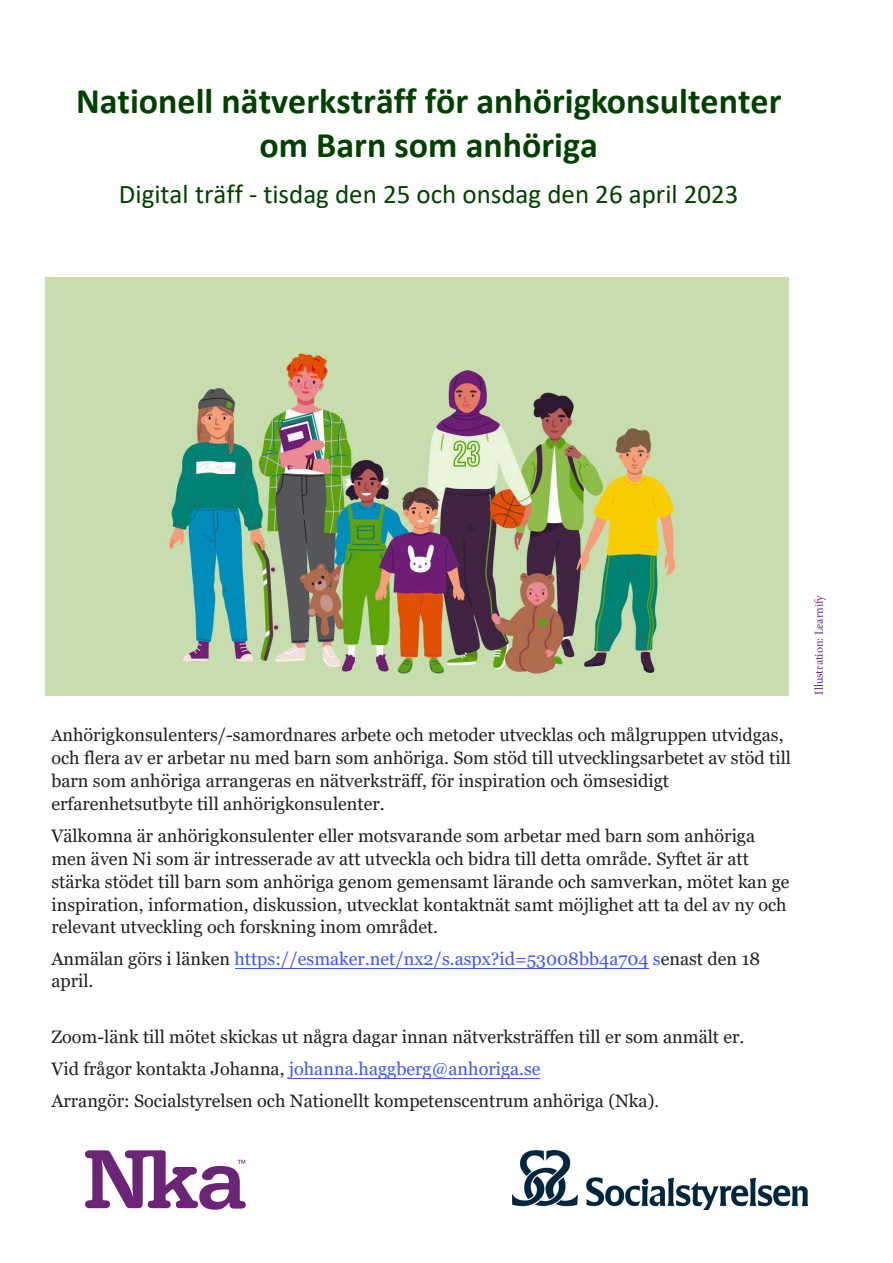
<style>
.page{position:relative;width:893px;height:1263px;background:#fff}
.page>*{position:absolute;margin:0;border:0;box-sizing:border-box;transform-origin:0 0}
.t1{font:700 36px/43.5px "Calibri";color:#004000;text-align:center}
.t2{font:27px "Calibri";color:#004000}
.t3{font:18px/23px "Georgia";color:#231f20}
.t4{font:18px/21.6px "Georgia";color:#4055ff}
.t5{font:12px "Minion Pro";color:#6f2786}
.s1{font-size:16.5px}
.s2{color:#231f20}
.s3{color:#4055ff}
</style>
<div class="page">
<svg style="left:85px;top:1150px;width:161px;height:60px"></svg>
<img style="left:513px;top:1150px;width:295px;height:60px">
<img style="left:46px;top:278px;width:742px;height:418px">
<hr style="left:235px;top:968px;width:413px;height:1px;background:#4055ff">
<hr style="left:289px;top:1077px;width:251px;height:1px;background:#4055ff">
<h1 class="t1" style="left:76px;top:79px;width:707px">Nationell nätverksträff för anhörigkonsultenter om Barn som anhöriga</h1>
<h2 class="t2" style="left:119px;top:175px;width:621px">Digital träff - tisdag den 25 och onsdag den 26 april 2023</h2>
<p class="t3" style="left:51px;top:724px;width:741px"><span class="s1">A</span>nhörigkonsulenters/-samordnares arbete och metoder utvecklas och målgruppen utvidgas, och flera av er arbetar nu med barn som anhöriga. Som stöd till utvecklingsarbetet av stöd till barn som anhöriga arrangeras en nätverksträff, för inspiration och ömsesidigt erfarenhetsutbyte till anhörigkonsulenter.</p>
<p class="t3" style="left:51px;top:824px;width:740px">Välkomna är anhörigkonsulenter eller motsvarande som arbetar med barn som anhöriga men även Ni som är intresserade av att utveckla och bidra till detta område. Syftet är att stärka stödet till barn som anhöriga genom gemensamt lärande och samverkan, mötet kan ge inspiration, information, diskussion, utvecklat kontaktnät samt möjlighet att ta del av ny och relevant utveckling och forskning inom området.</p>
<p class="t4" style="left:51px;top:949px;width:710px"><span class="s2">Anmälan görs i länken</span> https://esmaker.net/nx2/s.aspx?id=53008bb4a704 s<span class="s2">enast den 18 april.</span></p>
<p class="t3" style="left:51px;top:1021px;width:694px;line-height:31.8px">Zoom-länk till mötet skickas ut några dagar innan nätverksträffen till er som anmält er.<br>Vid frågor kontakta Johanna, <span class="s3">johanna.haggberg@anhoriga.se<br></span>Arrangör: Socialstyrelsen och Nationellt kompetenscentrum anhöriga (Nka)<span class="s1">.</span></p>
<p class="t5" style="left:811px;top:694px;width:101px;rotate:-90deg">Illustration: Learnify</p>
</div>
